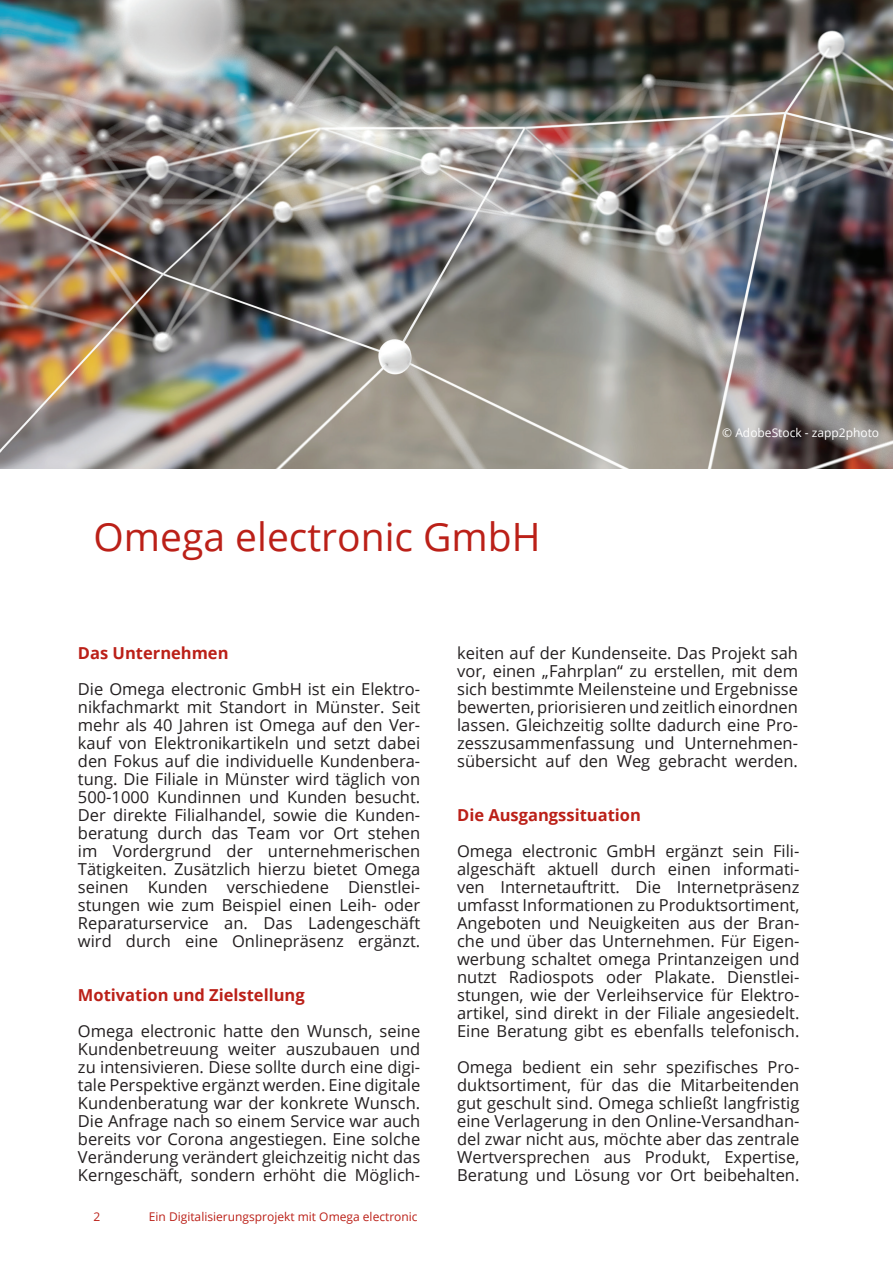
<style>
.page{position:relative;width:893px;height:1263px;background:#fff}
.page>*{position:absolute;margin:0;border:0;box-sizing:border-box;transform-origin:0 0}
.t1{font:39px "Open Sans";color:#bb2018}
.t2{font:16.5px/18px "Open Sans";color:#231f20;text-align:justify}
.t3{font:700 16.5px "Open Sans";color:#bb2018}
.t4{font:12px "Open Sans";color:#bb2018}
.t5{font:12px "Open Sans";color:#fff}
</style>
<div class="page">
<img style="left:0;top:0;width:893px;height:468px">
<h1 class="t1" style="left:94px;top:510px;width:449px">Omega electronic GmbH</h1>
<p class="t5" style="left:722px;top:424px;width:158px">© AdobeStock - zapp2photo</p>
<p class="t3" style="left:78px;top:641px;width:152px">Das Unternehmen</p>
<p class="t2" style="left:78px;top:679px;width:344px">Die Omega electronic GmbH ist ein Elektro&shy;nikfachmarkt mit Standort in Münster. Seit mehr als 40 Jahren ist Omega auf den Ver&shy;kauf von Elektronikartikeln und setzt dabei den Fokus auf die individuelle Kundenbera&shy;tung. Die Filiale in Münster wird täglich von 500-1000 Kundinnen und Kunden besucht.<br>Der direkte Filialhandel, sowie die Kunden&shy;beratung durch das Team vor Ort stehen im Vordergrund der unternehmerischen Tätigkeiten. Zusätzlich hierzu bietet Omega seinen Kunden verschiedene Dienstlei&shy;stungen wie zum Beispiel einen Leih- oder Reparaturservice an. Das Ladengeschäft wird durch eine Onlinepräsenz ergänzt.</p>
<p class="t3" style="left:78px;top:983px;width:228px">Motivation und Zielstellung</p>
<p class="t2" style="left:78px;top:1021px;width:344px">Omega electronic hatte den Wunsch, seine Kundenbetreuung weiter auszubauen und zu intensivieren. Diese sollte durch eine digi&shy;tale Perspektive ergänzt werden. Eine digitale Kundenberatung war der konkrete Wunsch.<br>Die Anfrage nach so einem Service war auch bereits vor Corona angestiegen. Eine solche Veränderung verändert gleichzeitig nicht das Kerngeschäft, sondern erhöht die Möglich-</p>
<p class="t4" style="left:94px;top:1208px;width:8px">2</p>
<p class="t4" style="left:149px;top:1208px;width:270px">Ein Digitalisierungsprojekt mit Omega electronic</p>
<p class="t2" style="left:457px;top:643px;width:342px">keiten auf der Kundenseite. Das Projekt sah vor, einen „Fahrplan“ zu erstellen, mit dem sich bestimmte Meilensteine und Ergebnisse bewerten, priorisieren und zeitlich einordnen lassen. Gleichzeitig sollte dadurch eine Pro&shy;zesszusammenfassung und Unternehmen&shy;sübersicht auf den Weg gebracht werden.</p>
<p class="t3" style="left:457px;top:803px;width:185px">Die Ausgangssituation</p>
<p class="t2" style="left:457px;top:841px;width:344px">Omega electronic GmbH ergänzt sein Fili&shy;algeschäft aktuell durch einen informati&shy;ven Internetauftritt. Die Internetpräsenz umfasst Informationen zu Produktsortiment, Angeboten und Neuigkeiten aus der Bran&shy;che und über das Unternehmen. Für Eigen&shy;werbung schaltet omega Printanzeigen und nutzt Radiospots oder Plakate. Dienstlei&shy;stungen, wie der Verleihservice für Elektro&shy;artikel, sind direkt in der Filiale angesiedelt.<br>Eine Beratung gibt es ebenfalls telefonisch.</p>
<p class="t2" style="left:457px;top:1057px;width:344px">Omega bedient ein sehr spezifisches Pro&shy;duktsortiment, für das die Mitarbeitenden gut geschult sind. Omega schließt langfristig eine Verlagerung in den Online-Versandhan&shy;del zwar nicht aus, möchte aber das zentrale Wertversprechen aus Produkt, Expertise, Beratung und Lösung vor Ort beibehalten.</p>
</div>
